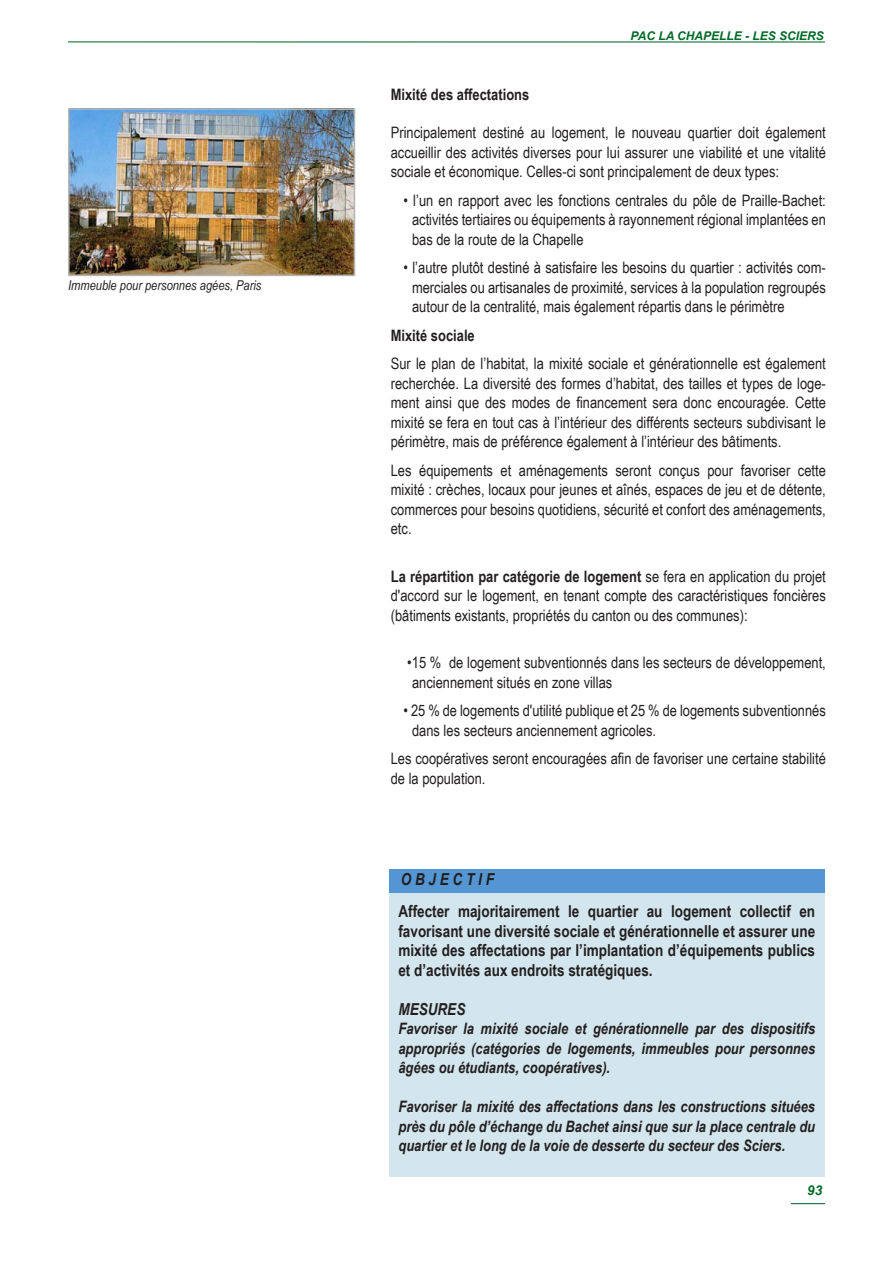
<style>
.page{position:relative;width:893px;height:1263px;background:#fff}
.page>*{position:absolute;margin:0;border:0;box-sizing:border-box;transform-origin:0 0}
.t1{font:700 16.5px/19.5px "Arial Narrow";color:#231f20;text-align:justify}
.t2{font:italic 700 16.5px "Arial Narrow";color:#231f20}
.Texte_07{font:15.75px/19.5px "Arial Narrow";color:#231f20;text-align:justify}
.Texte_07_retrait_puce{font:15.75px/19.5px "Arial Narrow";color:#231f20;text-align:justify}
.t3{font:italic 700 15.75px/19.5px "Arial Narrow";color:#231f20;text-align:justify}
.Texte_07-2{font:700 15.75px "Arial Narrow";color:#231f20}
.t4{font:italic 13.5px "Arial Narrow";color:#231f20}
.t5{font:italic 700 13.5px "Arial";color:#006a26}
.t6{font:italic 700 12px "Arial";color:#006a26}
.s1{font-weight:700}
</style>
<div class="page">
<hr style="left:68px;top:41px;width:757px;height:2px;background:#006a26">
<hr style="left:791px;top:1203px;width:34px;height:1px;background:#006a26">
<div style="left:389px;top:875px;width:436px;height:302px;background:#d4e6ed"></div>
<div style="left:389px;top:869px;width:436px;height:24px;background:#5496d3"></div>
<img style="left:71px;top:111px;width:281px;height:162px">
<div style="left:68px;top:108px;width:287px;height:168px;border:2px solid #b4b4b4"></div>
<p class="t4" style="left:68px;top:276px;width:195px">Immeuble pour personnes agées, Paris</p>
<p class="t6" style="left:631px;top:28px;width:195px">PAC LA CHAPELLE - LES SCIERS</p>
<p class="Texte_07-2" style="left:391px;top:82px;width:140px">Mixité des affectations</p>
<p class="Texte_07" style="left:391px;top:122px;width:437px">Principalement destiné au logement, le nouveau quartier doit également accueillir des activités diverses pour lui assurer une viabilité et une vitalité sociale et économique. Celles-ci sont principalement de deux types:</p>
<p class="Texte_07_retrait_puce" style="left:412px;top:190px;width:415px;text-indent:-9px">• l’un en rapport avec les fonctions centrales du pôle de Praille-Bachet: activités tertiaires ou équipements à rayonnement régional implantées en bas de la route de la Chapelle</p>
<p class="Texte_07_retrait_puce" style="left:412px;top:257px;width:415px;text-indent:-9px">• l’autre plutôt destiné à satisfaire les besoins du quartier : activités com&shy;merciales ou artisanales de proximité, services à la population regroupés autour de la centralité, mais également répartis dans le périmètre</p>
<p class="Texte_07-2" style="left:391px;top:323px;width:85px">Mixité sociale</p>
<p class="Texte_07" style="left:391px;top:353px;width:437px">Sur le plan de l’habitat, la mixité sociale et générationnelle est également recherchée. La diversité des formes d’habitat, des tailles et types de loge&shy;ment ainsi que des modes de financement sera donc encouragée. Cette mixité se fera en tout cas à l’intérieur des différents secteurs subdivisant le périmètre, mais de préférence également à l’intérieur des bâtiments.</p>
<p class="Texte_07" style="left:391px;top:460px;width:437px">Les équipements et aménagements seront conçus pour favoriser cette mixité : crèches, locaux pour jeunes et aînés, espaces de jeu et de détente, commerces pour besoins quotidiens, sécurité et confort des aménagements, etc.</p>
<p class="Texte_07" style="left:391px;top:566px;width:437px"><span class="s1">La répartition par catégorie de logement</span> se fera en application du projet d'accord sur le logement, en tenant compte des caractéristiques foncières (bâtiments existants, propriétés du canton ou des communes):</p>
<p class="Texte_07_retrait_puce" style="left:407px;top:652px;width:420px">•15 % de logement subventionnés dans les secteurs de développement, anciennement situés en zone villas</p>
<p class="Texte_07_retrait_puce" style="left:412px;top:700px;width:415px;text-indent:-9px">• 25 % de logements d'utilité publique et 25 % de logements subventionnés dans les secteurs anciennement agricoles.</p>
<p class="Texte_07" style="left:391px;top:748px;width:437px">Les coopératives seront encouragées afin de favoriser une certaine stabilité de la population.</p>
<p class="t2" style="left:401px;top:866px;width:95px">O B J E C T I F</p>
<p class="t1" style="left:398px;top:901px;width:418px">Affecter majoritairement le quartier au logement collectif en favorisant une diversité sociale et générationnelle et assurer une mixité des affectations par l’implantation d’équipements publics et d’activités aux endroits stratégiques.</p>
<p class="t2" style="left:398px;top:996px;width:68px">MESURES</p>
<p class="t3" style="left:398px;top:1018px;width:418px">Favoriser la mixité sociale et générationnelle par des dispositifs appropriés (catégories de logements, immeubles pour personnes âgées ou étudiants, coopératives).</p>
<p class="t3" style="left:398px;top:1096px;width:418px">Favoriser la mixité des affectations dans les constructions situées près du pôle d’échange du Bachet ainsi que sur la place centrale du quartier et le long de la voie de desserte du secteur des Sciers.</p>
<p class="t5" style="left:807px;top:1181px;width:17px">93</p>
</div>
